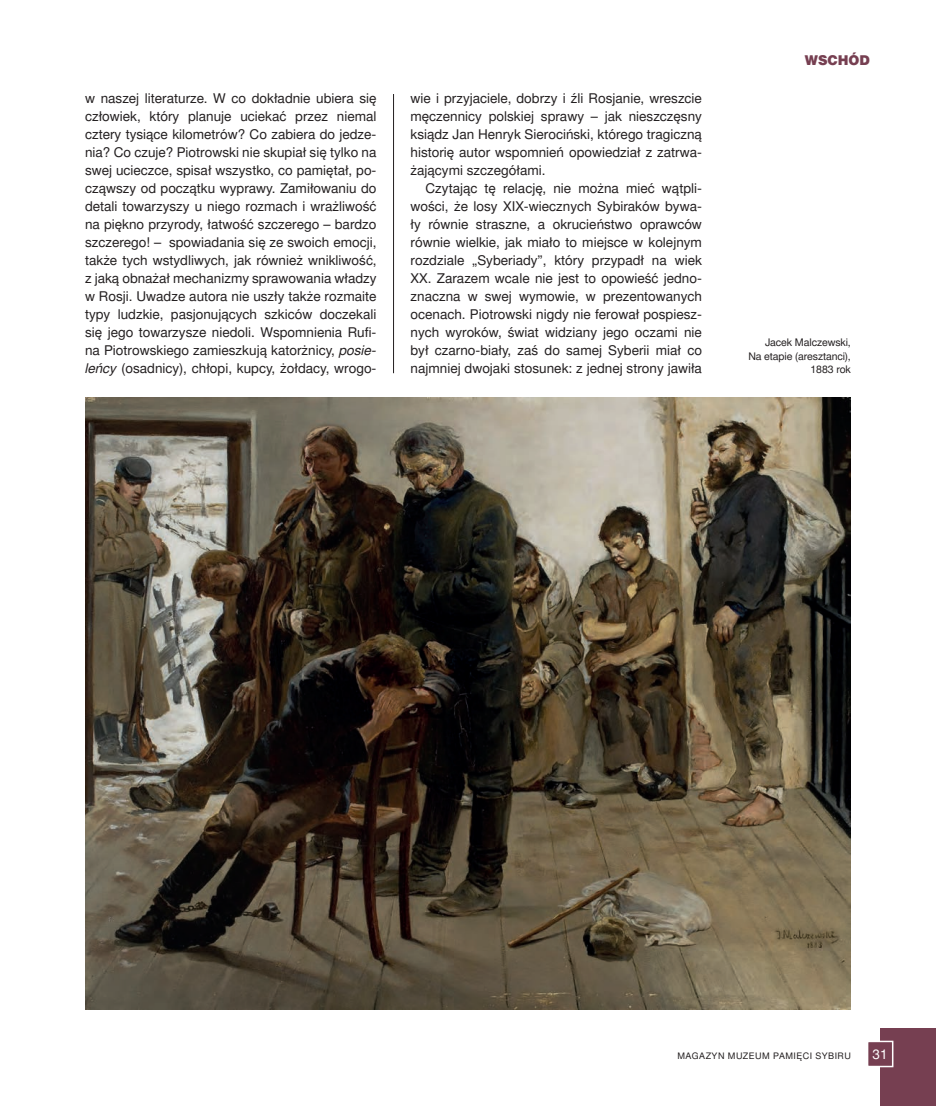
<style>
.page{position:relative;width:936px;height:1106px;background:#fff}
.page>*{position:absolute;margin:0;border:0;box-sizing:border-box;transform-origin:0 0}
.t1{font:13.5px/18px "Switzer TTEFN";color:#231f20;text-align:justify}
.t2{font:13.5px "Switzer TTEFN Black";color:#763f51}
.t3{font:13.5px "Switzer TTEFN";color:#fff}
.podpis_foto{font:10.5px "Switzer TTEFN";letter-spacing:-.01em;color:#231f20}
.t4{font:9px "Switzer TTEFN";letter-spacing:.05em;color:#231f20}
.s1{font-style:italic}
</style>
<div class="page">
<div style="left:880px;top:1028px;width:55px;height:78px;background:#763f51"></div>
<div style="left:867px;top:1041px;width:25px;height:25px;background:#763f51"></div>
<div style="left:866px;top:1040px;width:27px;height:27px;border:2px solid #fff"></div>
<img style="left:85px;top:397px;width:765px;height:613px">
<hr style="left:393px;top:94px;width:1px;height:279px;background:#231f20">
<p class="t1" style="left:85px;top:90px;width:293px">w naszej literaturze. W co dokładnie ubiera się człowiek, który planuje uciekać przez niemal cztery tysiące kilometrów? Co zabiera do jedze&shy;nia? Co czuje? Piotrowski nie skupiał się tylko na swej ucieczce, spisał wszystko, co pamiętał, po&shy;cząwszy od początku wyprawy. Zamiłowaniu do detali towarzyszy u niego rozmach i wrażliwość na piękno przyrody, łatwość szczerego – bardzo szczerego! – spowiadania się ze swoich emocji, także tych wstydliwych, jak również wnikliwość, z jaką obnażał mechanizmy sprawowania władzy w Rosji. Uwadze autora nie uszły także rozmaite typy ludzkie, pasjonujących szkiców doczekali się jego towarzysze niedoli. Wspomnienia Rufi&shy;na Piotrowskiego zamieszkują katorżnicy, <span class="s1">posie&shy;leńcy</span> (osadnicy), chłopi, kupcy, żołdacy, wrogo-</p>
<p class="t1" style="left:410px;top:90px;width:293px">wie i przyjaciele, dobrzy i źli Rosjanie, wreszcie męczennicy polskiej sprawy – jak nieszczęsny ksiądz Jan Henryk Sierociński, którego tragiczną historię autor wspomnień opowiedział z zatrwa&shy;żającymi szczegółami.</p>
<p class="t1" style="left:410px;top:179px;width:293px;text-indent:15px">Czytając tę relację, nie można mieć wątpli&shy;wości, że losy XIX-wiecznych Sybiraków bywa&shy;ły równie straszne, a okrucieństwo oprawców równie wielkie, jak miało to miejsce w kolejnym rozdziale „Syberiady”, który przypadł na wiek XX. Zarazem wcale nie jest to opowieść jedno&shy;znaczna w swej wymowie, w prezentowanych ocenach. Piotrowski nigdy nie ferował pospiesz&shy;nych wyroków, świat widziany jego oczami nie był czarno-biały, zaś do samej Syberii miał co najmniej dwojaki stosunek: z jednej strony jawiła</p>
<p class="t2" style="left:804px;top:52px;width:67px">WSCHÓD</p>
<p class="podpis_foto" style="left:765px;top:336px;width:87px">Jacek Malczewski,</p>
<p class="podpis_foto" style="left:748px;top:350px;width:104px">Na etapie (aresztanci),</p>
<p class="podpis_foto" style="left:810px;top:363px;width:42px">1883 rok</p>
<p class="t4" style="left:677px;top:1050px;width:175px">MAGAZYN MUZEUM PAMIĘCI SYBIRU</p>
<p class="t3" style="left:872px;top:1046px;width:17px">31</p>
</div>
